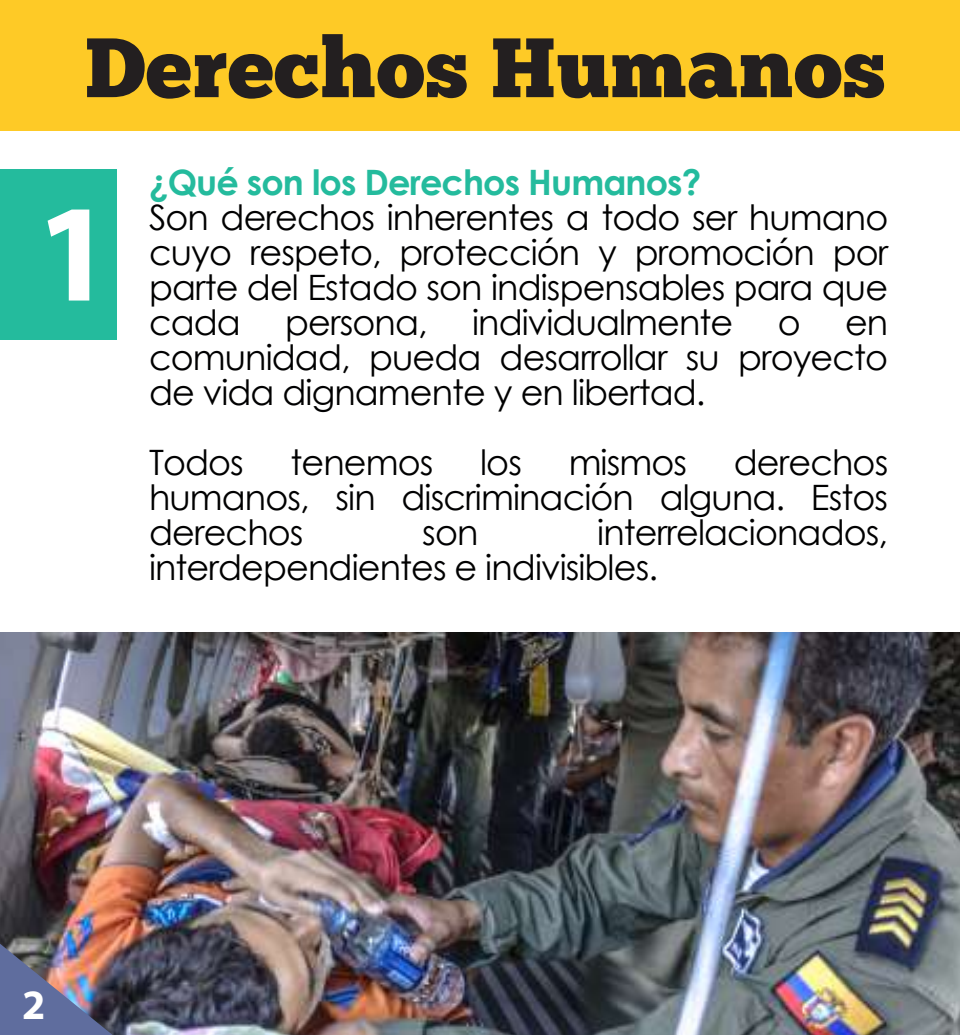
<style>
.page{position:relative;width:960px;height:1035px;background:#fff}
.page>*{position:absolute;margin:0;border:0;box-sizing:border-box;transform-origin:0 0}
.t1{font:700 140px "Myriad Pro";color:#fff}
.t2{font:84px "Chunk Five Ex";letter-spacing:.01em;color:#231f20}
.t3{font:700 42px "Myriad Pro";color:#fff}
.t4{font:35px/35px "Century Gothic";letter-spacing:-.025em;color:#000001;text-align:justify}
.t5{font:700 35px "Century Gothic";letter-spacing:-.025em;color:#24bb9d}
</style>
<div class="page">
<img style="left:0;top:632px;width:959px;height:403px">
<div style="left:0;top:0;width:959px;height:131px;background:#feca26"></div>
<div style="left:0;top:169px;width:117px;height:171px;background:#24bb9d"></div>
<img style="left:0;top:944px;width:113px;height:91px">
<h2 class="t2" style="left:85px;top:5px;width:802px">Derechos Humanos</h2>
<h1 class="t1" style="left:36px;top:162px;width:79px">1</h1>
<p class="t5" style="left:149px;top:156px;width:554px">¿Qué son los Derechos Humanos?</p>
<p class="t4" style="left:149px;top:200px;width:740px">Son derechos inherentes a todo ser humano cuyo respeto, protección y promoción por parte del Estado son indispensables para que cada</p>
<p class="t4" style="left:285px;top:305px;width:144px">persona,</p>
<p class="t4" style="left:472px;top:305px;width:263px">individualmente</p>
<p class="t4" style="left:777px;top:305px;width:24px">o</p>
<p class="t4" style="left:149px;top:305px;width:740px;text-indent:696px">en comunidad, pueda desarrollar su proyecto de vida dignamente y en libertad.</p>
<p class="t4" style="left:149px;top:445px;width:96px">Todos</p>
<p class="t4" style="left:290px;top:445px;width:144px">tenemos</p>
<p class="t4" style="left:480px;top:445px;width:43px">los</p>
<p class="t4" style="left:568px;top:445px;width:120px">mismos</p>
<p class="t4" style="left:149px;top:445px;width:740px;text-indent:585px">derechos humanos, sin discriminación alguna. Estos derechos</p>
<p class="t4" style="left:149px;top:515px;width:740px;text-indent:448px">interrelacionados, interdependientes e indivisibles.</p>
<p class="t4" style="left:422px;top:515px;width:58px">son</p>
<p class="t3" style="left:22px;top:978px;width:25px">2</p>
</div>
